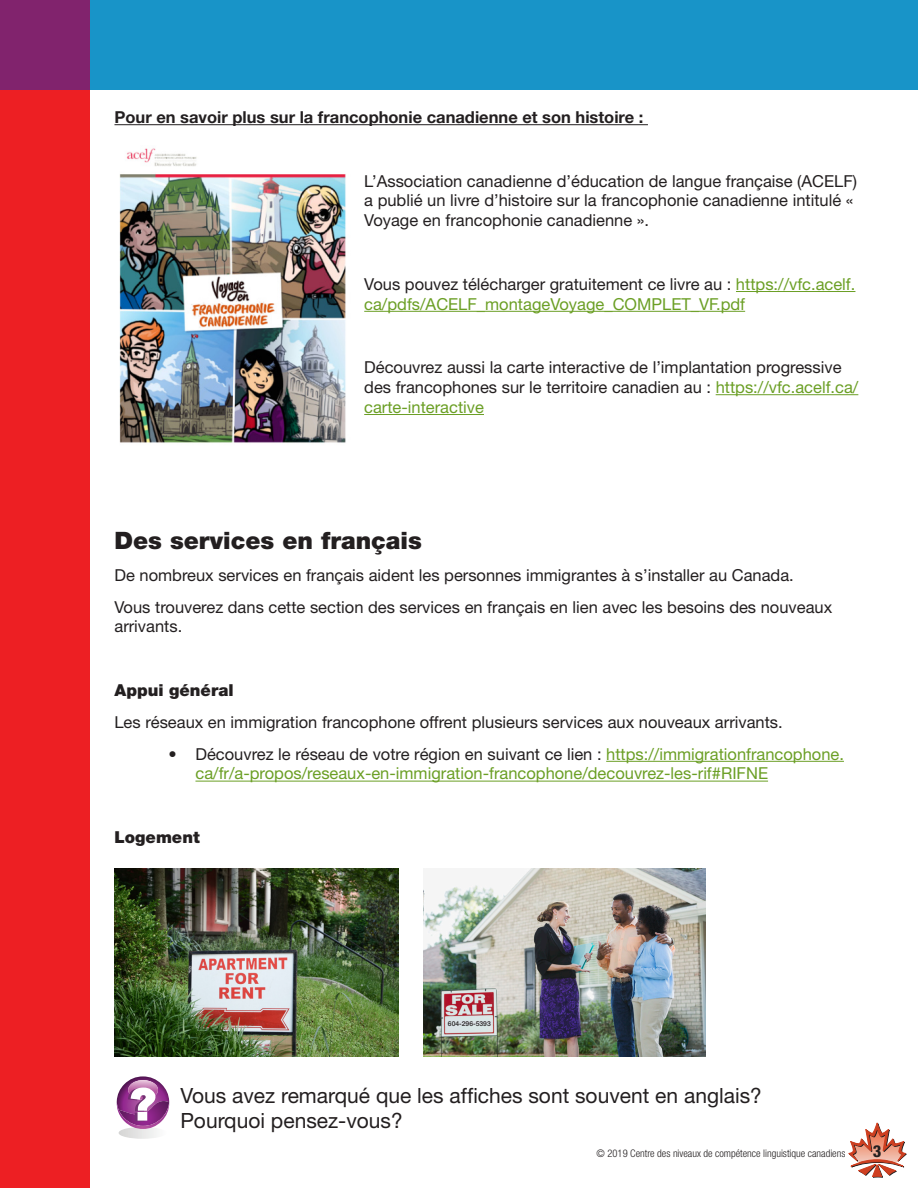
<style>
.page{position:relative;width:918px;height:1188px;background:#fff}
.page>*{position:absolute;margin:0;border:0;box-sizing:border-box;transform-origin:0 0}
.t1{font:900 24px "Helvetica Neue";color:#231f20}
.t2{font:21px/25.2px "Helvetica Neue";color:#231f20}
.t3{font:16.5px/19.8px "Helvetica Neue";color:#231f20}
.List_Paragraph{font:16.5px/19.8px "Helvetica Neue";color:#6b9f25}
.t4{font:700 16.5px "Helvetica Neue";color:#231f20}
.t5{font:900 16.5px "Helvetica Neue";color:#231f20}
.t6{font:800 condensed 16.5px "Helvetica Neue";color:#231f20}
.t7{font:300 condensed 10.5px "Helvetica Neue";color:#231f20}
.t8{font:500 6.75px "Helvetica Neue";color:#231f20}
.s1{color:#231f20}
.s2{color:#6b9f25}
</style>
<div class="page">
<svg style="left:849px;top:1123px;width:57px;height:55px"></svg>
<hr style="left:114px;top:124px;width:534px;height:1px;background:#231f20">
<hr style="left:736px;top:291px;width:119px;height:1px;background:#6b9f25">
<hr style="left:364px;top:311px;width:381px;height:1px;background:#6b9f25">
<hr style="left:716px;top:394px;width:142px;height:1px;background:#6b9f25">
<hr style="left:364px;top:414px;width:120px;height:1px;background:#6b9f25">
<hr style="left:606px;top:761px;width:238px;height:1px;background:#6b9f25">
<hr style="left:195px;top:781px;width:573px;height:1px;background:#6b9f25">
<div style="left:0;top:0;width:918px;height:90px;background:#1894c8"></div>
<div style="left:0;top:90px;width:90px;height:1098px;background:#ed1f23"></div>
<img style="left:119px;top:148px;width:227px;height:295px">
<div style="left:0;top:0;width:90px;height:90px;background:#81236d"></div>
<img style="left:423px;top:868px;width:282px;height:189px">
<img style="left:114px;top:868px;width:285px;height:189px">
<svg style="left:117px;top:1076px;width:52px;height:63px"></svg>
<p class="t4" style="left:114px;top:107px;width:530px">Pour en savoir plus sur la francophonie canadienne et son histoire :</p>
<p class="t3" style="left:364px;top:171px;width:494px">L’Association canadienne d’éducation de langue française (ACELF) a publié un livre d’histoire sur la francophonie canadienne intitulé «<br>Voyage en francophonie canadienne ».</p>
<p class="List_Paragraph" style="left:364px;top:274px;width:493px"><span class="s1">Vous pouvez télécharger gratuitement ce livre au :</span> https://vfc.acelf. ca/pdfs/ACELF_montageVoyage_COMPLET_VF.pdf</p>
<p class="t3" style="left:364px;top:357px;width:496px">Découvrez aussi la carte interactive de l’implantation progressive des francophones sur le territoire canadien au : <span class="s2">https://vfc.acelf.ca/ carte-interactive</span></p>
<p class="t1" style="left:114px;top:526px;width:309px">Des services en français</p>
<p class="t3" style="left:114px;top:565px;width:681px">De nombreux services en français aident les personnes immigrantes à s’installer au Canada.</p>
<p class="t3" style="left:114px;top:597px;width:719px">Vous trouverez dans cette section des services en français en lien avec les besoins des nouveaux arrivants.</p>
<p class="t5" style="left:114px;top:680px;width:121px">Appui général</p>
<p class="t3" style="left:114px;top:712px;width:670px">Les réseaux en immigration francophone offrent plusieurs services aux nouveaux arrivants.</p>
<p class="List_Paragraph" style="left:195px;top:744px;width:650px;text-indent:-27px"><span class="s1">• Découvrez le réseau de votre région en suivant ce lien :</span> https://immigrationfrancophone. ca/fr/a-propos/reseaux-en-immigration-francophone/decouvrez-les-rif#RIFNE</p>
<p class="t5" style="left:114px;top:827px;width:87px">Logement</p>
<p class="t8" style="left:448px;top:1020px;width:44px">604-296-5393</p>
<p class="t2" style="left:180px;top:1083px;width:583px">Vous avez remarqué que les affiches sont souvent en anglais?<br>Pourquoi pensez-vous?</p>
<p class="t7" style="left:597px;top:1147px;width:250px">© 2019 Centre des niveaux de compétence linguistique canadiens</p>
<p class="t6" style="left:873px;top:1141px;width:10px">3</p>
</div>
